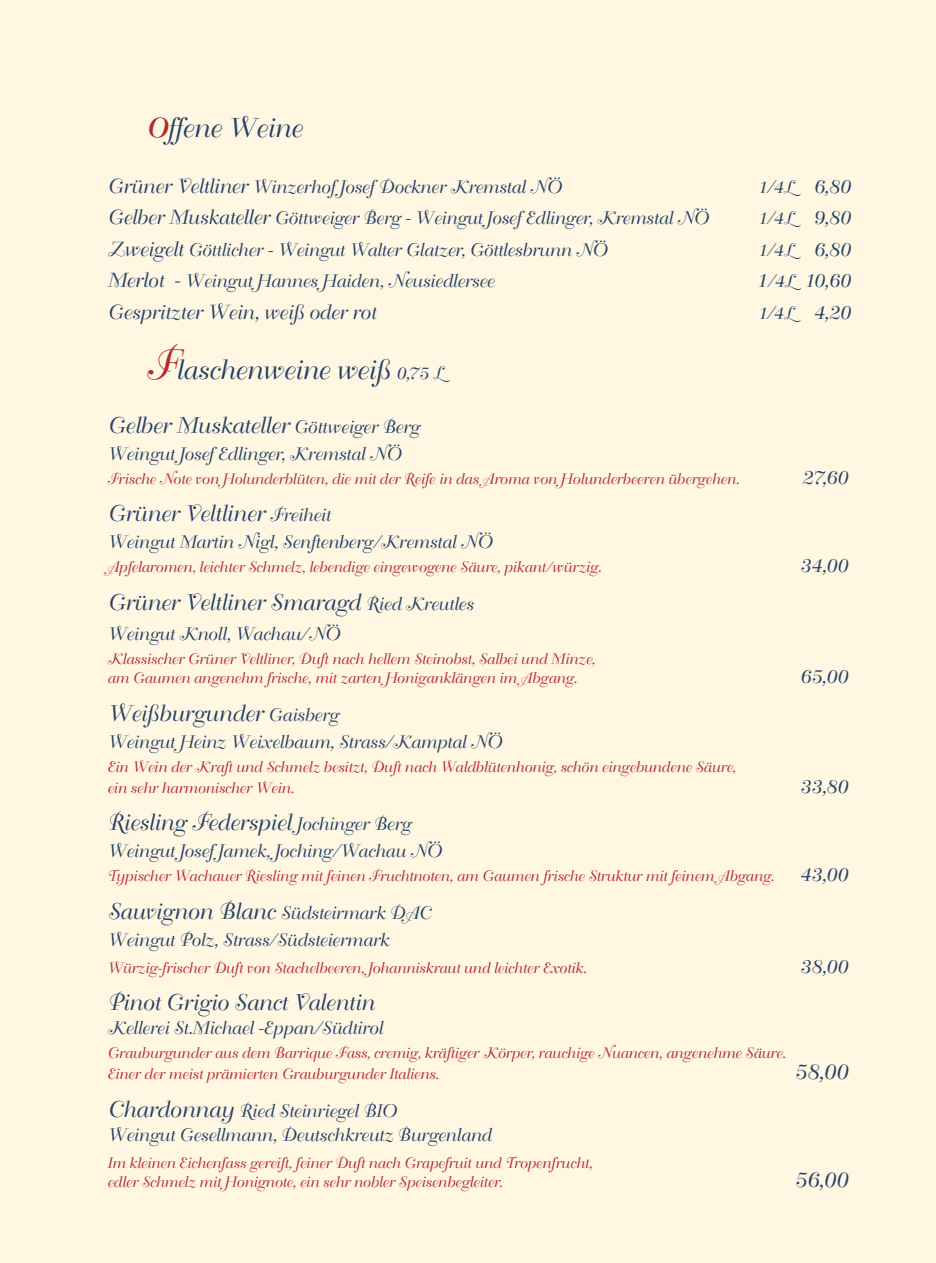
<style>
.page{position:relative;width:936px;height:1263px;background:#fff}
.page>*{position:absolute;margin:0;border:0;box-sizing:border-box;transform-origin:0 0}
.t1{font:27px "Bellevue BQ";color:#234067}
.t2{font:22.5px "Bellevue BQ";color:#234067}
.t3{font:20.1px "Bellevue BQ";color:#234067}
.t4{font:18px/27px "Bellevue BQ";color:#234067}
.t5{font:15px/19.5px "Bellevue BQ";color:#b32b2e}
.s1{font-size:42px;color:#b32b2e}
.s2{font-size:20.1px}
.s3{font-size:18px}
.s4{font-size:22.5px}
</style>
<div class="page">
<div style="left:0;top:0;width:935px;height:1263px;background:#fff7e2"></div>
<h1 class="t1" style="left:144px;top:113px;width:158px"><span class="s1">o</span>ffene Weine</h1>
<p class="t4" style="left:106px;top:174px;width:455px"><span class="s2">Grüner Veltliner</span> Winzerhof Josef Dockner Kremstal NÖ</p>
<p class="t4" style="left:756px;top:174px;width:94px">1/4L <span class="s2">6,80</span></p>
<p class="t4" style="left:106px;top:205px;width:602px"><span class="s2">Gelber Muskateller</span> Göttweiger Berg - Weingut Josef Edlinger, Kremstal NÖ</p>
<p class="t4" style="left:756px;top:205px;width:94px">1/4L <span class="s2">9,80</span></p>
<p class="t4" style="left:106px;top:237px;width:501px"><span class="s2">Zweigelt</span> Göttlicher - Weingut Walter Glatzer, Göttlesbrunn NÖ</p>
<p class="t4" style="left:756px;top:237px;width:94px">1/4L <span class="s2">6,80</span></p>
<p class="t4" style="left:106px;top:268px;width:388px"><span class="s2">Merlot -</span> Weingut Hannes Haiden, Neusiedlersee</p>
<h3 class="t3" style="left:755px;top:269px;width:95px">1<span class="s3">/4L</span> 10,60</h3>
<h3 class="t3" style="left:106px;top:301px;width:270px">Gespritzter Wein, weiß oder rot</h3>
<p class="t4" style="left:756px;top:300px;width:94px">1/4L <span class="s2">4,20</span></p>
<h1 class="t1" style="left:144px;top:355px;width:300px"><span class="s1">F</span>laschenweine weiß <span class="s3">0,75 L</span></h1>
<h2 class="t2" style="left:106px;top:413px;width:314px">Gelber Muskateller <span class="s3">Göttweiger Berg</span></h2>
<p class="t4" style="left:106px;top:441px;width:295px">Weingut Josef Edlinger, Kremstal NÖ</p>
<p class="t5" style="left:106px;top:469px;width:633px">Frische Note von Holunderblüten, die mit der Reife in das Aroma von Holunderbeeren übergehen.</p>
<h3 class="t3" style="left:800px;top:466px;width:47px">27,60</h3>
<h2 class="t2" style="left:106px;top:501px;width:224px">Grüner Veltliner <span class="s3">Freiheit</span></h2>
<p class="t4" style="left:106px;top:529px;width:386px">Weingut Martin Nigl, Senftenberg/Kremstal NÖ</p>
<p class="t5" style="left:106px;top:558px;width:495px">Apfelaromen, leichter Schmelz, lebendige eingewogene Säure, pikant/würzig.</p>
<h3 class="t3" style="left:798px;top:554px;width:49px">34,00</h3>
<h2 class="t2" style="left:106px;top:590px;width:367px">Grüner Veltliner Smaragd <span class="s3">Ried Kreutles</span></h2>
<p class="t4" style="left:106px;top:621px;width:234px">Weingut Knoll, Wachau/NÖ</p>
<p class="t5" style="left:106px;top:649px;width:489px">Klassischer Grüner Veltliner, Duft nach hellem Steinobst, Salbei und Minze, am Gaumen angenehm frische, mit zarten Honiganklängen im Abgang.</p>
<h3 class="t3" style="left:798px;top:665px;width:49px">65,00</h3>
<h2 class="t2" style="left:106px;top:701px;width:233px">Weißburgunder <span class="s3">Gaisberg</span></h2>
<p class="t4" style="left:106px;top:729px;width:396px">Weingut Heinz Weixelbaum, Strass/Kamptal NÖ</p>
<p class="t5" style="left:106px;top:757px;width:630px;line-height:21px">Ein Wein der Kraft und Schmelz besitzt, Duft nach Waldblütenhonig, schön eingebundene Säure, ein sehr harmonischer Wein.</p>
<h3 class="t3" style="left:798px;top:775px;width:49px">33,80</h3>
<h2 class="t2" style="left:106px;top:810px;width:305px">Riesling Federspiel <span class="s3">Jochinger Berg</span></h2>
<p class="t4" style="left:106px;top:838px;width:336px">Weingut Josef Jamek, Joching/Wachau NÖ</p>
<p class="t5" style="left:106px;top:867px;width:668px">Typischer Wachauer Riesling mit feinen Fruchtnoten, am Gaumen frische Struktur mit feinem Abgang.</p>
<h3 class="t3" style="left:798px;top:863px;width:49px">43,00</h3>
<p class="t4" style="left:106px;top:900px;width:325px"><span class="s4">Sauvignon Blanc</span> Südsteirmark DAC<br>Weingut Polz, Strass/Südsteiermark</p>
<p class="t5" style="left:106px;top:958px;width:480px">Würzig-frischer Duft von Stachelbeeren, Johanniskraut und leichter Exotik.</p>
<h3 class="t3" style="left:798px;top:955px;width:49px">38,00</h3>
<h2 class="t2" style="left:106px;top:990px;width:268px">Pinot Grigio Sanct Valentin</h2>
<p class="t4" style="left:106px;top:1015px;width:277px">Kellerei St.Michael -Eppan/Südtirol</p>
<p class="t5" style="left:106px;top:1043px;width:679px;line-height:21px">Grauburgunder aus dem Barrique Fass, cremig, kräftiger Körper, rauchige Nuancen, angenehme Säure.<br>Einer der meist prämierten Grauburgunder Italiens.</p>
<h2 class="t2" style="left:793px;top:1059px;width:55px">58,00</h2>
<p class="t4" style="left:106px;top:1099px;width:385px;line-height:24px"><span class="s4">Chardonnay</span> Ried Steinriegel BIO<br>Weingut Gesellmann, Deutschkreutz Burgenland</p>
<p class="t5" style="left:106px;top:1153px;width:486px">Im kleinen Eichenfass gereift, feiner Duft nach Grapefruit und Tropenfrucht, edler Schmelz mit Honignote, ein sehr nobler Speisenbegleiter.</p>
<h2 class="t2" style="left:793px;top:1167px;width:55px">56,00</h2>
</div>
